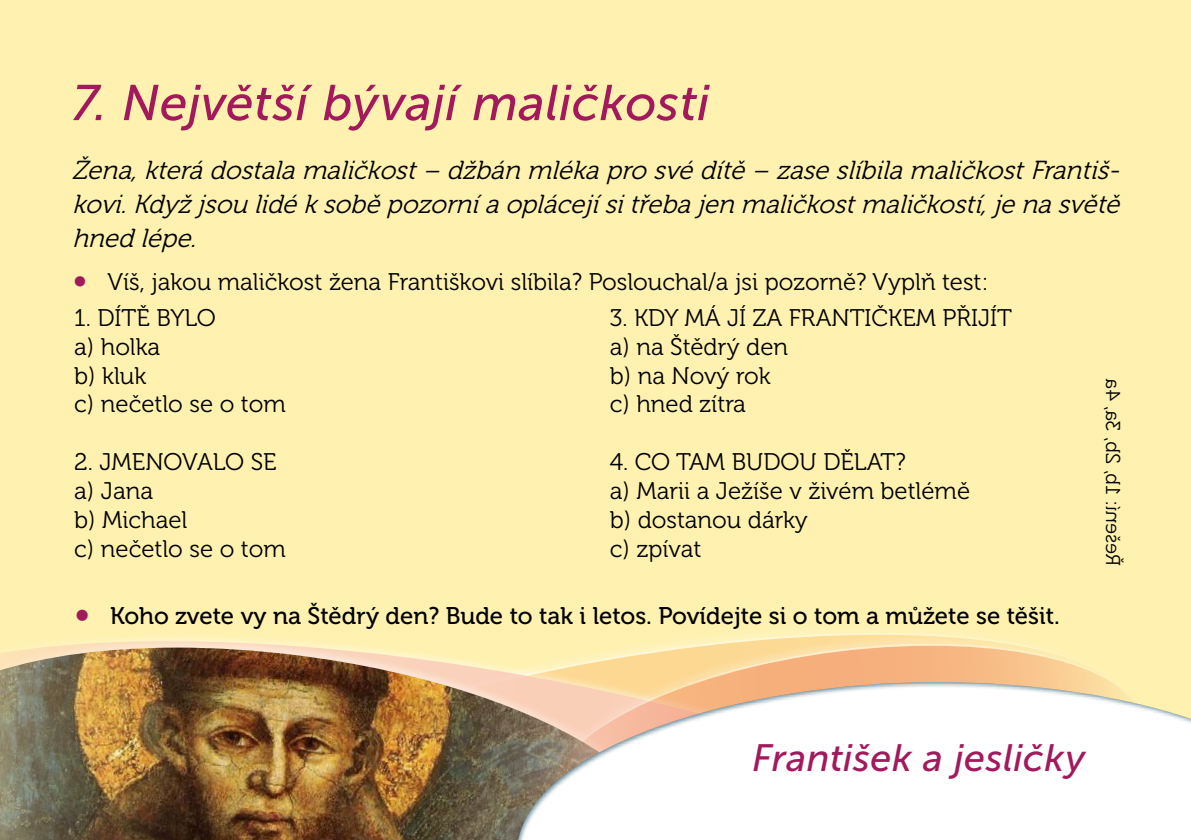
<style>
.page{position:relative;width:1191px;height:840px;background:#fff}
.page>*{position:absolute;margin:0;border:0;box-sizing:border-box;transform-origin:0 0}
.t1{font:italic 50px "Museo Sans 500";letter-spacing:.01em;color:#a21a5b}
.t2{font:italic 38px "Museo Sans 500";letter-spacing:.01em;color:#a21a5b}
.t3{font:italic 26px/34px "Museo 300";color:#000;text-align:justify}
.t4{font:24px/28.8px "Museo 300";color:#000}
.t5{font:24px "Museo 500";color:#000}
.s1{font-size:36px;color:#a21a5b}
</style>
<div class="page">
<div style="left:0;top:0;width:1191px;height:839px;background:#fff1b0"></div>
<svg style="left:53px;top:637px;width:300px;height:10px;fill:#fff1be"></svg>
<img style="left:0;top:647px;width:524px;height:192px">
<svg style="left:544px;top:631px;width:542px;height:38px"></svg>
<div style="left:497px;top:669px;width:694px;height:170px;background:#3e6a7e;opacity:.75"></div>
<h1 class="t1" style="left:72px;top:75px;width:639px">7. Největší bývají maličkosti</h1>
<p class="t3" style="left:72px;top:153px;width:1056px">Žena,kterádostalamaličkost– džbán mlékapro svédítě– zaseslíbilamaličkostFrantiš&shy;kovi.Kdyžjsou lidéksoběpozorníaoplácejísitřebajen maličkostmaličkostí,jenasvětě hned lépe.</p>
<p class="t4" style="left:72px;top:268px;width:918px"><span class="s1">•</span> Víš, jakou maličkost žena Františkovi slíbila? Poslouchal/a jsi pozorně? Vyplň test:</p>
<p class="t4" style="left:74px;top:303px;width:213px">1. DÍTĚ BYLO<br>a) holka<br>b) kluk<br>c) nečetlo se o tom</p>
<p class="t4" style="left:74px;top:447px;width:213px">2. JMENOVALO SE a) Jana<br>b) Michael<br>c) nečetlo se o tom</p>
<p class="t4" style="left:610px;top:303px;width:404px">3. KDY MÁ JÍ ZA FRANTIČKEM PŘIJÍT a) na Štědrý den<br>b) na Nový rok<br>c) hned zítra</p>
<p class="t4" style="left:610px;top:447px;width:362px">4. CO TAM BUDOU DĚLAT?<br>a) Marii a Ježíše v živém betlémě b) dostanou dárky<br>c) zpívat</p>
<p class="t5" style="left:74px;top:602px;width:987px"><span class="s1">•</span> Koho zvete vy na Štědrý den? Bude to tak i letos. Povídejte si o tom a můžete se těšit.</p>
<h2 class="t2" style="left:752px;top:736px;width:334px">František a jesličky</h2>
</div>
